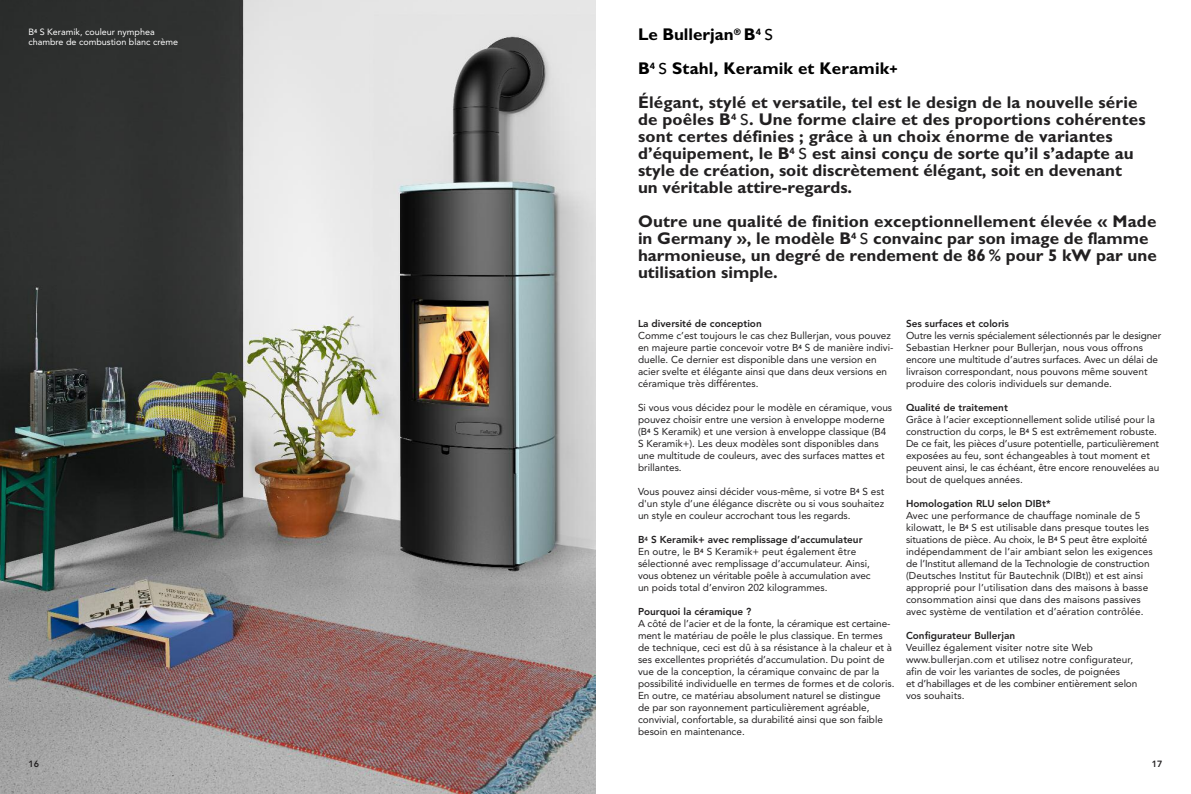
<style>
.page{position:relative;width:1191px;height:794px;background:#fff}
.page>*{position:absolute;margin:0;border:0;box-sizing:border-box;transform-origin:0 0}
.t1{font:700 17px/17px "Gill Sans CELT";letter-spacing:.005em;color:#222021}
.t2{font:10px/12px "Avenir LT";color:#222021}
.t3{font:800 10px "Avenir LT";color:#222021}
.t4{font:9px/9.5px "Avenir LT";color:#fff}
.t5{font:800 9px "Avenir LT";color:#222021}
.s1{color:#000}
.s2{font-family:"Avenir LT";font-weight:500;font-size:15.5px;color:#000}
.s3{font-size:14px;color:#000}
.s4{font-family:"Avenir LT";font-weight:500;font-size:15.5px}
.s5{font-weight:800}
</style>
<div class="page">
<img style="left:0;top:0;width:595px;height:794px">
<p class="t4" style="left:28px;top:28px;width:151px">B<sup>4</sup> S Keramik, couleur nymphea chambre de combustion blanc crème</p>
<h1 class="t1" style="left:638px;top:19px;width:501px;line-height:34px"><span class="s1">Le Bullerjan</span><sup>®</sup> <span class="s1">B</span><sup>4</sup> <span class="s2">S<br></span><span class="s1">B</span><sup>4</sup> <span class="s2">S</span> <span class="s1">Stahl, Keramik et Keramik</span><span class="s3">+<br></span>Élégant, stylé et versatile, tel est le design de la nouvelle série</h1>
<p class="t1" style="left:638px;top:112px;width:509px">de poêles B<sup>4</sup> <span class="s4">S</span>. Une forme claire et des proportions cohérentes sont certes définies ; grâce à un choix énorme de variantes d’équipement, le B<sup>4</sup> <span class="s4">S</span> est ainsi conçu de sorte qu’il s’adapte au style de création, soit discrètement élégant, soit en devenant un véritable attire-regards.</p>
<h1 class="t1" style="left:638px;top:214px;width:520px">Outre une qualité de finition exceptionnellement élevée « Made in Germany », le modèle B<sup>4</sup> <span class="s4">S</span> convainc par son image de flamme harmonieuse, un degré de rendement de 86 % pour 5 kW par une utilisation simple.</h1>
<p class="t3" style="left:638px;top:319px;width:125px">La diversité de conception</p>
<p class="t2" style="left:638px;top:330px;width:257px">Comme c’est toujours le cas chez Bullerjan, vous pouvez en majeure partie concevoir votre B<sup>4</sup> S de manière indivi&shy;duelle. Ce dernier est disponible dans une version en acier svelte et élégante ainsi que dans deux versions en céramique très différentes.</p>
<p class="t2" style="left:638px;top:402px;width:256px">Si vous vous décidez pour le modèle en céramique, vous pouvez choisir entre une version à enveloppe moderne (B<sup>4</sup> S Keramik) et une version à enveloppe classique (B4<br>S Keramik+). Les deux modèles sont disponibles dans une multitude de couleurs, avec des surfaces mattes et brillantes.</p>
<p class="t2" style="left:638px;top:486px;width:248px;text-align:justify">Vous pouvez ainsi décider vous-même, si votre B<sup>4</sup> S est d'un style d’une élégance discrète ou si vous souhaitez un style en couleur accrochant tous les regards.</p>
<p class="t2" style="left:638px;top:534px;width:234px"><span class="s5">B</span><sup>4</sup> <span class="s5">S Keramik+ avec remplissage d’accumulateur </span>En outre, le B<sup>4</sup> S Keramik+ peut également être sélectionné avec remplissage d’accumulateur. Ainsi, vous obtenez un véritable poêle à accumulation avec un poids total d’environ 202 kilogrammes.</p>
<p class="t3" style="left:638px;top:607px;width:115px">Pourquoi la céramique ?</p>
<p class="t2" style="left:638px;top:618px;width:258px">A côté de l’acier et de la fonte, la céramique est certaine&shy;ment le matériau de poêle le plus classique. En termes de technique, ceci est dû à sa résistance à la chaleur et à ses excellentes propriétés d’accumulation. Du point de vue de la conception, la céramique convainc de par la possibilité individuelle en termes de formes et de coloris.<br>En outre, ce matériau absolument naturel se distingue de par son rayonnement particulièrement agréable, convivial, confortable, sa durabilité ainsi que son faible besoin en maintenance.</p>
<p class="t3" style="left:906px;top:319px;width:104px">Ses surfaces et coloris</p>
<p class="t2" style="left:906px;top:330px;width:257px">Outre les vernis spécialement sélectionnés par le designer Sebastian Herkner pour Bullerjan, nous vous offrons encore une multitude d’autres surfaces. Avec un délai de livraison correspondant, nous pouvons même souvent produire des coloris individuels sur demande.</p>
<p class="t3" style="left:906px;top:403px;width:103px">Qualité de traitement</p>
<p class="t2" style="left:906px;top:414px;width:255px">Grâce à l’acier exceptionnellement solide utilisé pour la construction du corps, le B<sup>4</sup> S est extrêmement robuste.<br>De ce fait, les pièces d’usure potentielle, particulièrement exposées au feu, sont échangeables à tout moment et peuvent ainsi, le cas échéant, être encore renouvelées au bout de quelques années.</p>
<p class="t3" style="left:906px;top:499px;width:146px">Homologation RLU selon DIBt*</p>
<p class="t2" style="left:906px;top:510px;width:248px">Avec une performance de chauffage nominale de 5 kilowatt, le B<sup>4</sup> S est utilisable dans presque toutes les situations de pièce. Au choix, le B<sup>4</sup> S peut être exploité indépendamment de l’air ambiant selon les exigences de l’Institut allemand de la Technologie de construction (Deutsches Institut für Bautechnik (DIBt)) et est ainsi approprié pour l’utilisation dans des maisons à basse consommation ainsi que dans des maisons passives avec système de ventilation et d’aération contrôlée.</p>
<p class="t3" style="left:906px;top:631px;width:111px">Configurateur Bullerjan</p>
<p class="t2" style="left:906px;top:642px;width:233px">Veuillez également visiter notre site Web www.bullerjan.com et utilisez notre configurateur, afin de voir les variantes de socles, de poignées<br>et d’habillages et de les combiner entièrement selon vos souhaits.</p>
<p class="t5" style="left:28px;top:760px;width:12px">16</p>
<p class="t5" style="left:1152px;top:760px;width:12px">17</p>
</div>
